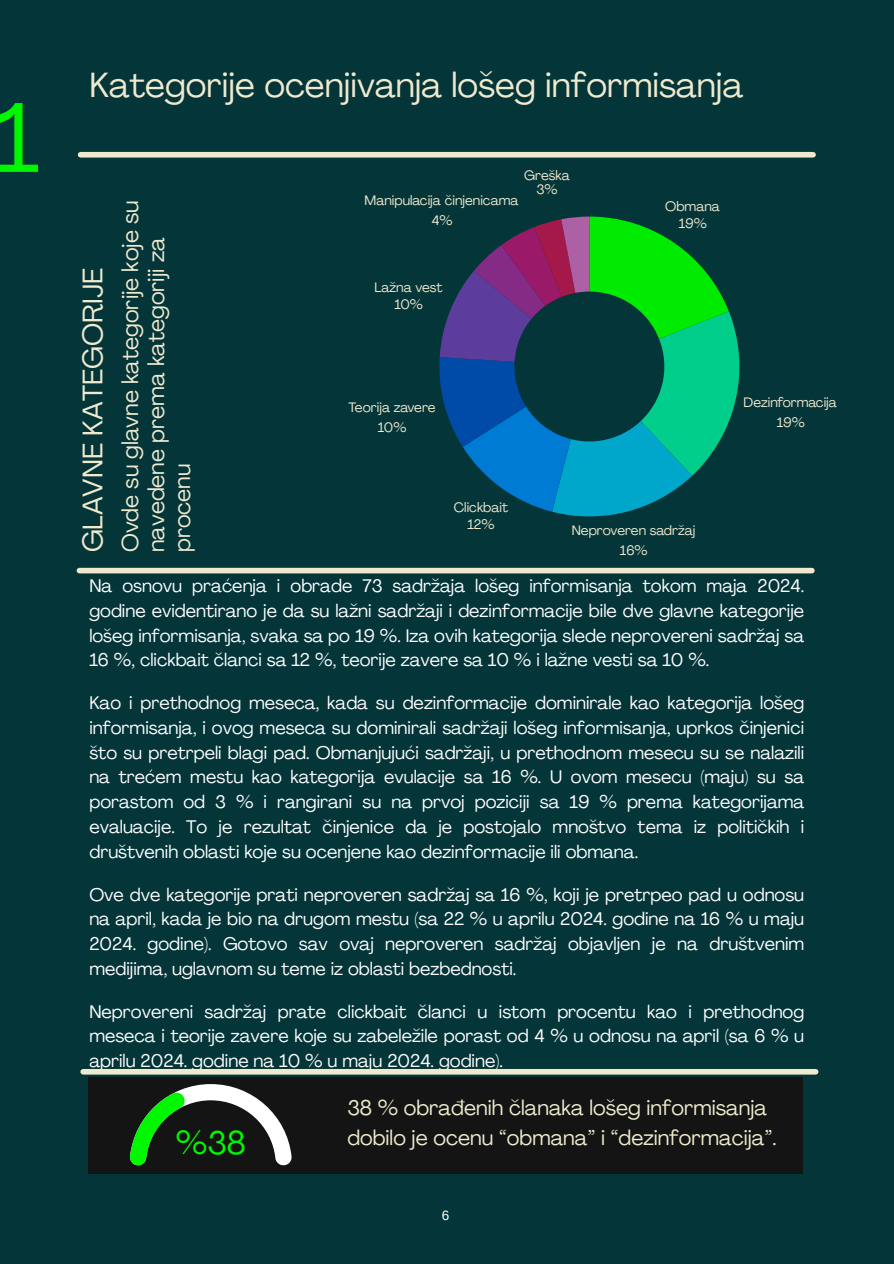
<style>
.page{position:relative;width:894px;height:1264px;background:#fff}
.page>*{position:absolute;margin:0;border:0;box-sizing:border-box;transform-origin:0 0}
.t1{font:97.5px "Agrandir";color:#00f700}
.t2{font:34.5px "Agrandir";color:#efe9ce}
.t3{font:32.55px "Agrandir";color:#00f700}
.t4{font:27.9px "Agrandir";color:#efe9ce}
.t5{font:22.65px/26px "Agrandir";color:#efe9ce}
.t6{font:21px "Agrandir";color:#efe9ce}
.t7{font:18px/24.8px "Agrandir";color:#fff;text-align:justify}
.t8{font:13.5px/20px "Agrandir";color:#efe9ce;text-align:center}
.t9{font:13.5px "Arimo";color:#fff}
</style>
<div class="page">
<div style="left:0;top:0;width:893px;height:1263px;background:#043539"></div>
<div style="left:81px;top:152px;width:731px;height:5px;background:#efe9ce"></div>
<div style="left:79px;top:568px;width:732px;height:5px;background:#efe9ce"></div>
<div style="left:83px;top:1068px;width:732px;height:6px;background:#efe9ce"></div>
<div style="left:88px;top:1076px;width:715px;height:97px;background:#131413"></div>
<svg style="left:130px;top:1084px;width:161px;height:81px"></svg>
<svg style="left:439px;top:216px;width:300px;height:300px"></svg>
<h1 class="t1" style="left:-7px;top:99px;width:48px">1</h1>
<p class="t2" style="left:89px;top:71px;width:655px">Kategorije ocenjivanja lošeg informisanja</p>
<h4 class="t4" style="left:82px;top:552px;width:286px;rotate:-90deg">GLAVNE KATEGORIJE</h4>
<h3 class="t8" style="left:524px;top:167px;width:47px">Greška</h3>
<p class="t8" style="left:536px;top:181px;width:23px">3%</p>
<p class="t8" style="left:364px;top:191px;width:155px">Manipulacija činjenicama<br>4%</p>
<h4 class="t5" style="left:120px;top:552px;width:353px;rotate:-90deg">Ovde su glavne kategorije koje su navedene prema kategoriji za procenu</h4>
<p class="t8" style="left:665px;top:199px;width:56px;line-height:17px">Obmana<br>19%</p>
<p class="t8" style="left:374px;top:280px;width:69px;line-height:17px">Lažna vest<br>10%</p>
<p class="t8" style="left:348px;top:398px;width:89px">Teorija zavere<br>10%</p>
<p class="t8" style="left:453px;top:500px;width:56px;line-height:17px">Clickbait<br>12%</p>
<p class="t8" style="left:571px;top:521px;width:125px">Neproveren sadržaj<br>16%</p>
<p class="t8" style="left:743px;top:393px;width:95px">Dezinformacija<br>19%</p>
<h2 class="t7" style="left:89px;top:575px;width:716px">Na osnovu praćenja i obrade 73 sadržaja lošeg informisanja tokom maja 2024. godine evidentirano je da su lažni sadržaji i dezinformacije bile dve glavne kategorije lošeg informisanja, svaka sa po 19 %. Iza ovih kategorija slede neprovereni sadržaj sa 16 %, clickbait članci sa 12 %, teorije zavere sa 10 % i lažne vesti sa 10 %.</h2>
<h3 class="t7" style="left:89px;top:692px;width:716px">Kao i prethodnog meseca, kada su dezinformacije dominirale kao kategorija lošeg informisanja, i ovog meseca su dominirali sadržaji lošeg informisanja, uprkos činjenici što su pretrpeli blagi pad. Obmanjujući sadržaji, u prethodnom mesecu su se nalazili na trećem mestu kao kategorija evulacije sa 16 %. U ovom mesecu (maju) su sa porastom od 3 % i rangirani su na prvoj poziciji sa 19 % prema kategorijama evaluacije. To je rezultat činjenice da je postojalo mnoštvo tema iz političkih i društvenih oblasti koje su ocenjene kao dezinformacije ili obmana.</h3>
<p class="t7" style="left:89px;top:883px;width:716px">Ove dve kategorije prati neproveren sadržaj sa 16 %, koji je pretrpeo pad u odnosu na april, kada je bio na drugom mestu (sa 22 % u aprilu 2024. godine na 16 % u maju 2024. godine). Gotovo sav ovaj neproveren sadržaj objavljen je na društvenim medijima, uglavnom su teme iz oblasti bezbednosti.</p>
<p class="t7" style="left:89px;top:1000px;width:716px">Neprovereni sadržaj prate clickbait članci u istom procentu kao i prethodnog meseca i teorije zavere koje su zabeležile porast od 4 % u odnosu na april (sa 6 % u aprilu 2024. godine na 10 % u maju 2024. godine).</p>
<h4 class="t6" style="left:347px;top:1099px;width:421px">38 % obrađenih članaka lošeg informisanja</h4>
<h3 class="t3" style="left:176px;top:1129px;width:71px">%38</h3>
<h4 class="t6" style="left:347px;top:1128px;width:430px">dobilo je ocenu “obmana” i “dezinformacija”.</h4>
<h4 class="t9" style="left:442px;top:1207px;width:9px">6</h4>
</div>
